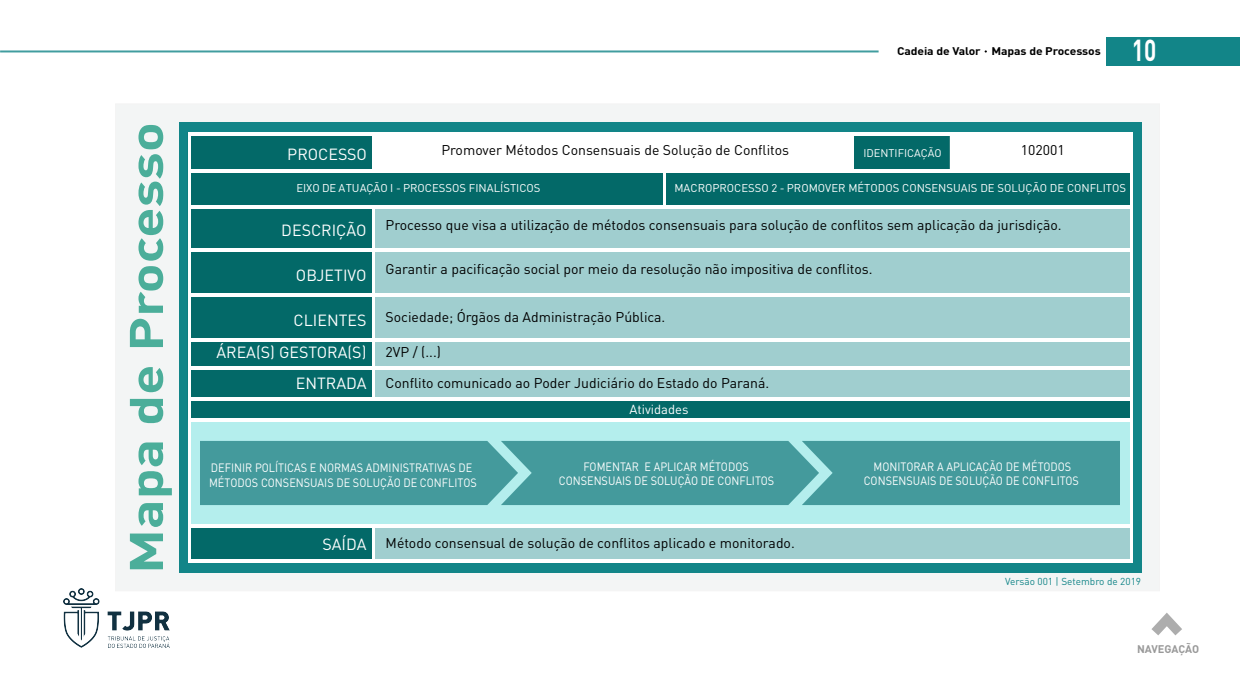
<style>
.page{position:relative;width:1240px;height:698px;background:#fff}
.page>*{position:absolute;margin:0;border:0;box-sizing:border-box;transform-origin:0 0}
.t1{font:700 46.5px "DIN Pro";color:#4bae9a;scale:1.19 1}
.t2{font:700 30px "DIN Pro";color:#fff;scale:.75 1}
.t3{font:16px/32.8px "DIN Pro";color:#fff;text-align:right}
.t4{font:14px "DIN Pro";color:#000}
.t5{font:13px "DIN Pro";color:#fff}
.t6{font:12px/14.4px "DIN Pro";color:#fff;text-align:center;scale:.91 1}
.t7{font:11.3px "DIN Pro";color:#fff}
.t8{font:700 11px "DIN Pro";letter-spacing:-.01em;color:#000;scale:1.1 1}
.t9{font:11px "DIN Pro";color:#fff}
.t10{font:700 11px "DIN Pro";letter-spacing:-.005em;color:#999}
.t11{font:10px "DIN Pro";color:#128588}
</style>
<div class="page">
<img style="left:64px;top:588px;width:106px;height:60px">
<svg style="left:1151px;top:613px;width:31px;height:22px"></svg>
<hr style="left:0;top:50px;width:879px;height:2px;background:#128588">
<div style="left:1107px;top:37px;width:133px;height:29px;background:#128588"></div>
<div style="left:115px;top:103px;width:1045px;height:488px;background:#f3f5f5"></div>
<div style="left:179px;top:122px;width:963px;height:451px;background:#128588"></div>
<svg style="left:191px;top:135px;width:939px;height:283px;background:#73b0b0"></svg>
<div style="left:188px;top:421px;width:945px;height:107px;background:#b4eeed"></div>
<div style="left:188px;top:525px;width:186px;height:38px;background:#036968"></div>
<div style="left:373px;top:525px;width:760px;height:38px;background:#a0cecf"></div>
<hr style="left:188px;top:132px;width:945px;height:3px;background:#fff">
<hr style="left:188px;top:169px;width:945px;height:3px;background:#fff">
<hr style="left:188px;top:560px;width:945px;height:3px;background:#fff">
<hr style="left:1130px;top:132px;width:3px;height:431px;background:#fff">
<hr style="left:188px;top:132px;width:3px;height:431px;background:#fff">
<hr style="left:372px;top:132px;width:4px;height:40px;background:#fff">
<svg style="left:372px;top:528px;width:4px;height:32px"></svg>
<hr style="left:852px;top:132px;width:2px;height:40px;background:#fff">
<hr style="left:664px;top:169px;width:2px;height:38px;background:#fff">
<hr style="left:950px;top:132px;width:4px;height:40px;background:#fff">
<svg style="left:372px;top:209px;width:4px;height:188px"></svg>
<hr style="left:188px;top:248px;width:945px;height:3px;background:#fff">
<hr style="left:188px;top:205px;width:945px;height:4px;background:#fff">
<hr style="left:188px;top:293px;width:945px;height:3px;background:#fff">
<hr style="left:188px;top:338px;width:945px;height:3px;background:#fff">
<hr style="left:188px;top:367px;width:945px;height:3px;background:#fff">
<hr style="left:188px;top:397px;width:945px;height:3px;background:#fff">
<hr style="left:188px;top:418px;width:945px;height:3px;background:#fff">
<hr style="left:188px;top:525px;width:945px;height:3px;background:#fff">
<div style="left:200px;top:441px;width:920px;height:64px;background:#449a9c"></div>
<h1 class="t1" style="left:115px;top:574px;width:381px;rotate:-90deg">Mapa de Processo</h1>
<p class="t3" style="left:287px;top:137px;width:81px">PROCESSO</p>
<p class="t8" style="left:897px;top:44px;width:187px">Cadeia de Valor Mapas de Processos</p>
<h2 class="t2" style="left:1132px;top:30px;width:34px">10</h2>
<p class="t4" style="left:441px;top:141px;width:349px">Promover Métodos Consensuais de Solução de Conflitos</p>
<p class="t4" style="left:1021px;top:141px;width:45px">102001</p>
<p class="t9" style="left:863px;top:146px;width:80px">IDENTIFICAÇÃO</p>
<p class="t7" style="left:296px;top:180px;width:246px">EIXO DE ATUAÇÃO I - PROCESSOS FINALÍSTICOS</p>
<p class="t7" style="left:674px;top:180px;width:453px">MACROPROCESSO 2 - PROMOVER MÉTODOS CONSENSUAIS DE SOLUÇÃO DE CONFLITOS</p>
<p class="t3" style="left:281px;top:213px;width:87px">DESCRIÇÃO</p>
<p class="t3" style="left:296px;top:258px;width:72px">OBJETIVO</p>
<p class="t3" style="left:216px;top:303px;width:152px">CLIENTES<br>ÁREA(S) GESTORA(S)</p>
<p class="t3" style="left:296px;top:366px;width:72px">ENTRADA</p>
<p class="t4" style="left:386px;top:216px;width:678px">Processo que visa a utilização de métodos consensuais para solução de conflitos sem aplicação da jurisdição.</p>
<p class="t4" style="left:386px;top:259px;width:489px">Garantir a pacificação social por meio da resolução não impositiva de conflitos.</p>
<p class="t4" style="left:386px;top:307px;width:281px">Sociedade; Órgãos da Administração Pública.</p>
<p class="t4" style="left:386px;top:342px;width:57px">2VP / (...)</p>
<p class="t4" style="left:386px;top:373px;width:385px">Conflito comunicado ao Poder Judiciário do Estado do Paraná.</p>
<p class="t5" style="left:630px;top:401px;width:60px">Atividades</p>
<p class="t6" style="left:209px;top:460px;width:296px;text-align:left">DEFINIR POLÍTICAS E NORMAS ADMINISTRATIVAS DE<br>MÉTODOS CONSENSUAIS DE SOLUÇÃO DE CONFLITOS</p>
<p class="t6" style="left:559px;top:459px;width:238px">FOMENTAR E APLICAR MÉTODOS<br>CONSENSUAIS DE SOLUÇÃO DE CONFLITOS</p>
<p class="t6" style="left:864px;top:459px;width:238px">MONITORAR A APLICAÇÃO DE MÉTODOS<br>CONSENSUAIS DE SOLUÇÃO DE CONFLITOS</p>
<p class="t3" style="left:322px;top:527px;width:46px">SAÍDA</p>
<p class="t4" style="left:386px;top:533px;width:411px">Método consensual de solução de conflitos aplicado e monitorado.</p>
<p class="t11" style="left:1005px;top:574px;width:138px">Versão 001 | Setembro de 2019</p>
<p class="t10" style="left:1137px;top:642px;width:64px">NAVEGAÇÃO</p>
</div>
